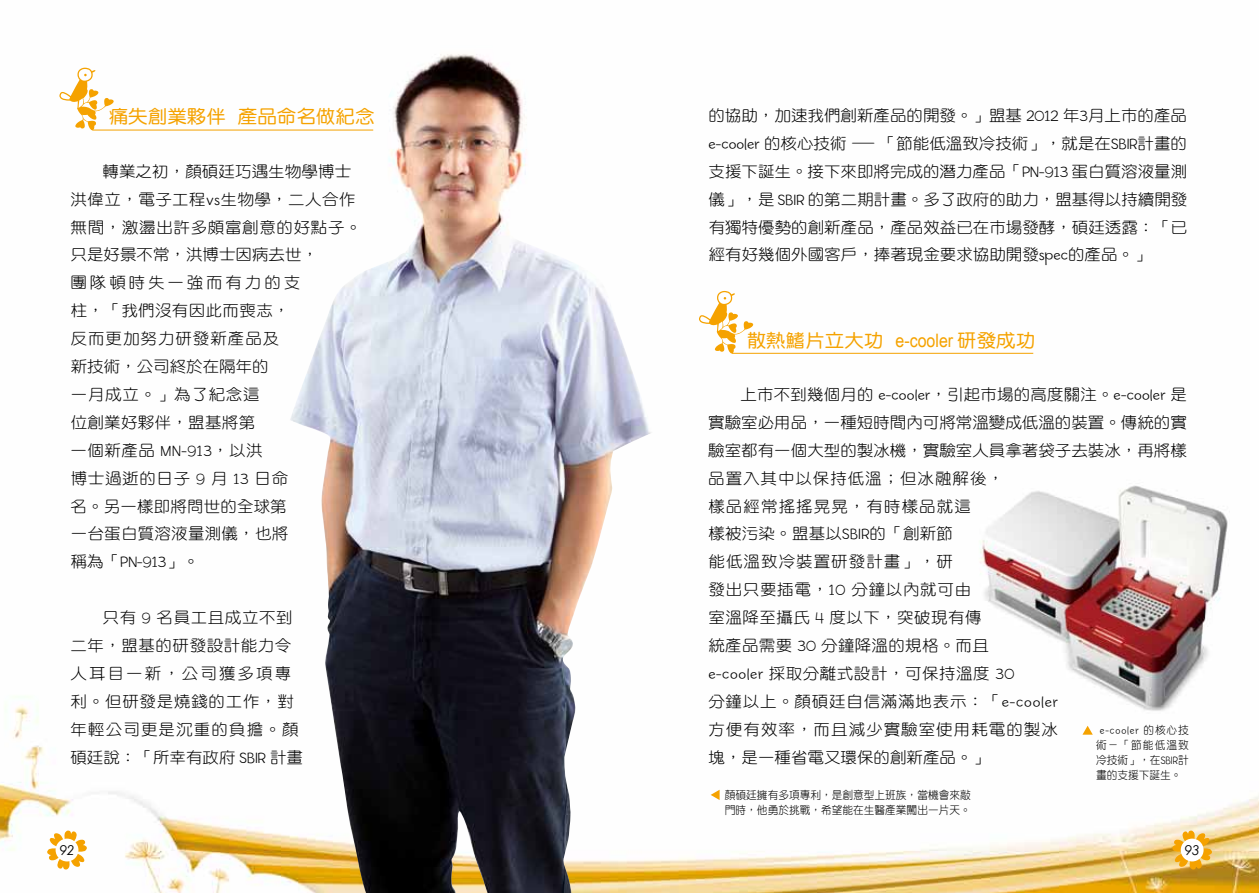
<style>
.page{position:relative;width:1259px;height:893px;background:#fff}
.page>*{position:absolute;margin:0;border:0;box-sizing:border-box;transform-origin:0 0}
.t1{font:18.6px "DF Yuan Std W5";color:#f5a200;scale:1.05 1}
.t2{font:15.6px/27.9px "DF Yuan Std W3";letter-spacing:.025em;color:#000;scale:1.05 1}
.t3{font:15.6px/27.9px "DF Yuan Std W3";letter-spacing:.045em;color:#000;scale:1.05 1}
.t4{font:300 15.6px "Billy";color:#000;scale:1.05 1}
.t5{font:italic 13.5px "Century Gothic";color:#000}
.t6{font:11.25px/15px "DF Yuan Std W3";color:#000;scale:.95 1}
.t7{font:300 11.25px "Billy";letter-spacing:.08em;color:#000;scale:.95 1}
.s1{font-family:"Billy";font-weight:300}
.s2{font-family:"DF Yuan Std W3";font-weight:400}
.s3{font-family:"Arial Narrow"}
</style>
<div class="page">
<img style="left:0;top:67px;width:1259px;height:826px">
<img style="left:972px;top:478px;width:263px;height:243px">
<svg style="left:699px;top:291px;width:54px;height:63px"></svg>
<hr style="left:732px;top:353px;width:301px;height:1px;background:#f5a200">
<img style="left:290px;top:54px;width:363px;height:839px">
<svg style="left:710px;top:790px;width:9px;height:10px"></svg>
<svg style="left:1082px;top:726px;width:10px;height:9px"></svg>
<svg style="left:59px;top:68px;width:55px;height:62px"></svg>
<hr style="left:92px;top:130px;width:281px;height:1px;background:#f5a200">
<svg style="left:47px;top:830px;width:40px;height:40px"></svg>
<div style="left:56px;top:839px;width:22px;height:22px;background:#fff;border-radius:50%"></div>
<svg style="left:1172px;top:830px;width:40px;height:40px"></svg>
<div style="left:1180px;top:839px;width:23px;height:22px;background:#fff;border-radius:50%"></div>
<p class="t1" style="left:109px;top:107px;width:254px">痛失創業夥伴 產品命名做紀念</p>
<p class="t2" style="left:71px;top:157px;width:279px;text-indent:32px">轉業之初，顏碩廷巧遇生物學博士洪偉立，電子工程<span class="s1">vs</span>生物學，二人合作無間，激盪出許多頗富創意的好點子。只是好景不常，洪博士因病去世，<br>團隊頓時失一強而有力的支<br>柱，「我們沒有因此而喪志，<br>反而更加努力研發新產品及<br>新技術，公司終於在隔年的<br>一月成立。」為了紀念這<br>位創業好夥伴，盟基將第<br>一個新產品 <span class="s1">MN-913</span>，以洪<br>博士過逝的日子 <span class="s1">9</span> 月 <span class="s1">13</span> 日命<br>名。另一樣即將問世的全球第<br>一台蛋白質溶液量測儀，也將</p>
<p class="t4" style="left:71px;top:554px;width:124px"><span class="s2">稱為「</span>PN-913<span class="s2">」。</span></p>
<p class="t3" style="left:70px;top:603px;width:223px;text-indent:32px">只有 <span class="s1">9</span> 名員工且成立不到二年，盟基的研發設計能力令人耳目一新，公司獲多項專利。但研發是燒錢的工作，對年輕公司更是沉重的負擔。顏碩廷說：「所幸有政府 <span class="s1">SBIR</span> 計畫</p>
<p class="t2" style="left:708px;top:101px;width:458px;text-align:justify">的協助，加速我們創新產品的開發。」盟基 <span class="s1">2012</span> 年<span class="s1">3</span>月上市的產品<span class="s1">e-cooler</span> 的核心技術－「節能低溫致冷技術」，就是在<span class="s1">SBIR</span>計畫的支援下誕生。接下來即將完成的潛力產品「<span class="s1">PN-913</span> 蛋白質溶液量測儀」，是 <span class="s1">SBIR</span> 的第二期計畫。多了政府的助力，盟基得以持續開發有獨特優勢的創新產品，產品效益已在市場發酵，碩廷透露：「已經有好幾個外國客戶，捧著現金要求協助開發<span class="s1">spec</span>的產品。」</p>
<p class="t1" style="left:747px;top:330px;width:276px">散熱鰭片立大功 <span class="s3">e-cooler</span> 研發成功</p>
<p class="t2" style="left:708px;top:380px;width:457px;text-indent:32px">上市不到幾個月的 <span class="s1">e-cooler</span>，引起市場的高度關注。<span class="s1">e-cooler</span> 是實驗室必用品，一種短時間內可將常溫變成低溫的裝置。傳統的實驗室都有一個大型的製冰機，實驗室人員拿著袋子去裝冰，再將樣品置入其中以保持低溫；但冰融解後，<br>樣品經常搖搖晃晃，有時樣品就這<br>樣被污染。盟基以<span class="s1">SBIR</span>的「創新節<br>能低溫致冷裝置研發計畫」，研<br>發出只要插電，<span class="s1">10</span> 分鐘以內就可由<br>室溫降至攝氏 <span class="s1">4</span> 度以下，突破現有傳<br>統產品需要 <span class="s1">30</span> 分鐘降溫的規格。而且<br><span class="s1">e-cooler</span> 採取分離式設計，可保持溫度 <span class="s1">30<br></span>分鐘以上。顏碩廷自信滿滿地表示：「<span class="s1">e-cooler<br></span>方便有效率，而且減少實驗室使用耗電的製冰<br>塊，是一種省電又環保的創新產品。」</p>
<p class="t6" style="left:725px;top:787px;width:260px">顏碩廷擁有多項專利，是創意型上班族，當機會來敲門時，他勇於挑戰，希望能在生醫產業闖出一片天。</p>
<p class="t7" style="left:1100px;top:725px;width:95px">e-cooler <span class="s2">的核心技</span></p>
<p class="t6" style="left:1096px;top:738px;width:99px;text-align:justify">術－「節能低溫致冷技術」，在<span class="s1">SBIR</span>計畫的支援下誕生。</p>
<p class="t5" style="left:60px;top:841px;width:16px">92</p>
<p class="t5" style="left:1184px;top:841px;width:16px">93</p>
</div>
